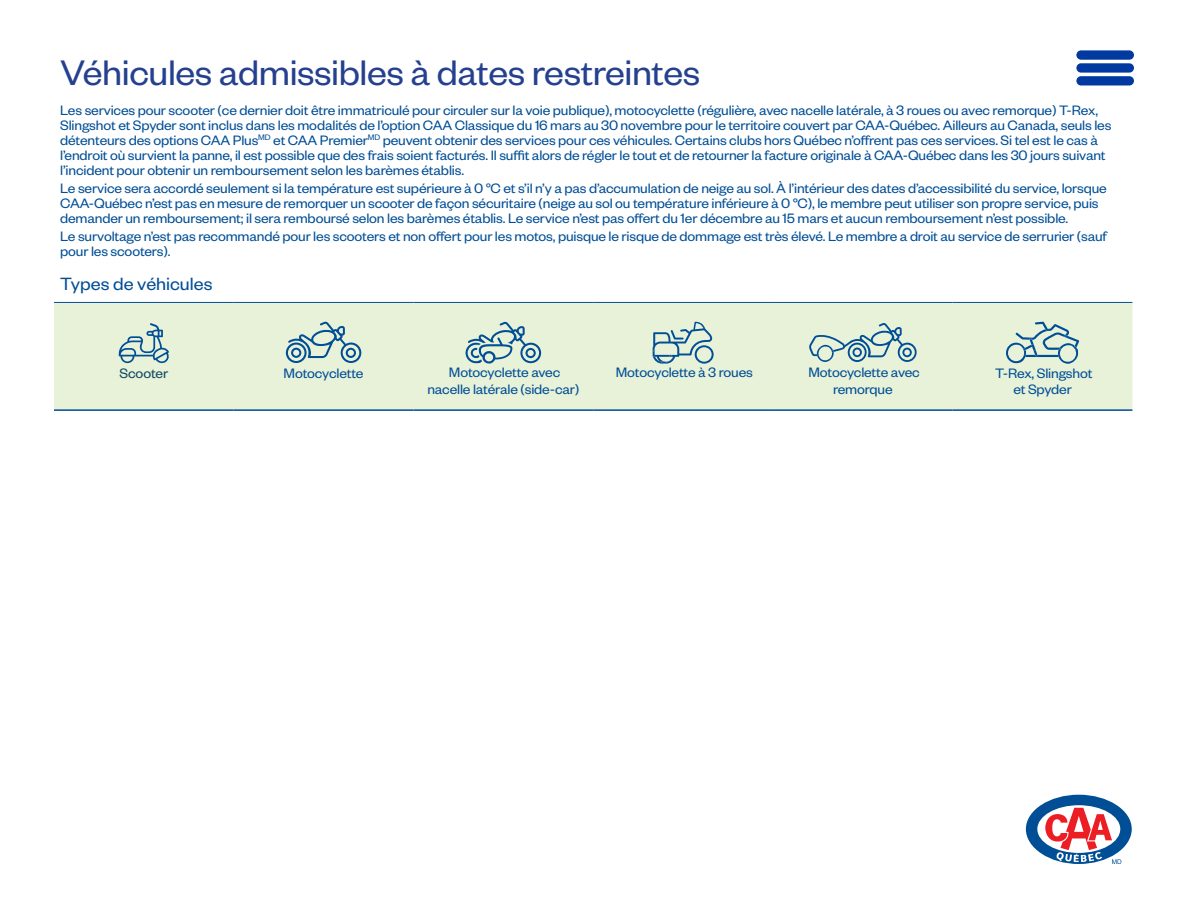
<style>
.page{position:relative;width:1188px;height:918px;background:#fff}
.page>*{position:absolute;margin:0;border:0;box-sizing:border-box;transform-origin:0 0}
.t1{font:39px "Founders Grotesk";letter-spacing:-.01em;color:#25408f}
.t2{font:19.5px "Founders Grotesk";color:#004e95}
.t3{font:15px/15px "Founders Grotesk";letter-spacing:-.01em;color:#004e95}
.t4{font:15px "Founders Grotesk";letter-spacing:-.01em;color:#0f4761}
</style>
<div class="page">
<div style="left:54px;top:303px;width:1078px;height:106px;background:#e8f2d9"></div>
<hr style="left:54px;top:409px;width:180px;height:2px;background:#004e95">
<hr style="left:234px;top:409px;width:179px;height:2px;background:#004e95">
<hr style="left:413px;top:409px;width:180px;height:2px;background:#004e95">
<hr style="left:593px;top:409px;width:180px;height:2px;background:#004e95">
<hr style="left:773px;top:409px;width:180px;height:2px;background:#004e95">
<hr style="left:953px;top:409px;width:179px;height:2px;background:#004e95">
<hr style="left:54px;top:302px;width:180px;height:1px;background:#004e95">
<hr style="left:234px;top:302px;width:179px;height:1px;background:#004e95">
<hr style="left:413px;top:302px;width:180px;height:1px;background:#004e95">
<hr style="left:593px;top:302px;width:180px;height:1px;background:#004e95">
<hr style="left:773px;top:302px;width:180px;height:1px;background:#004e95">
<hr style="left:953px;top:302px;width:179px;height:1px;background:#004e95">
<svg style="left:119px;top:323px;width:50px;height:40px;background:#b0cac8"></svg>
<svg style="left:286px;top:322px;width:75px;height:41px;background:#aec9c8"></svg>
<svg style="left:466px;top:322px;width:75px;height:42px;background:#adc8c7"></svg>
<svg style="left:653px;top:322px;width:61px;height:42px;background:#b0cac8"></svg>
<svg style="left:809px;top:323px;width:108px;height:39px;background:#b8d0ca"></svg>
<svg style="left:1006px;top:322px;width:73px;height:42px;background:#b6cfca"></svg>
<div style="left:1076px;top:50px;width:58px;height:10px;background:#003aa0;border-radius:5px"></div>
<div style="left:1076px;top:63px;width:58px;height:10px;background:#003aa0;border-radius:5px"></div>
<div style="left:1076px;top:76px;width:58px;height:9px;background:#003aa0;border-radius:5px"></div>
<svg style="left:1026px;top:795px;width:106px;height:69px"></svg>
<h1 class="t1" style="left:60px;top:49px;width:642px">Véhicules admissibles à dates restreintes</h1>
<p class="t3" style="left:60px;top:102px;width:1053px">Les services pour scooter (ce dernier doit être immatriculé pour circuler sur la voie publique), motocyclette (régulière, avec nacelle latérale, à 3 roues ou avec remorque) T-Rex, Slingshot et Spyder sont inclus dans les modalités de l’option CAA Classique du 16 mars au 30 novembre pour le territoire couvert par CAA-Québec. Ailleurs au Canada, seuls les détenteurs des options CAA Plus<sup>MD</sup> et CAA Premier<sup>MD</sup> peuvent obtenir des services pour ces véhicules. Certains clubs hors Québec n’offrent pas ces services. Si tel est le cas à l’endroit où survient la panne, il est possible que des frais soient facturés. Il suffit alors de régler le tout et de retourner la facture originale à CAA-Québec dans les 30 jours suivant l’incident pour obtenir un remboursement selon les barèmes établis.</p>
<p class="t3" style="left:60px;top:180px;width:1048px">Le service sera accordé seulement si la température est supérieure à 0 °C et s’il n’y a pas d’accumulation de neige au sol. À l’intérieur des dates d’accessibilité du service, lorsque<br>CAA-Québec n’est pas en mesure de remorquer un scooter de façon sécuritaire (neige au sol ou température inférieure à 0 °C), le membre peut utiliser son propre service, puis demander un remboursement; il sera remboursé selon les barèmes établis. Le service n’est pas offert du 1er décembre au 15 mars et aucun remboursement n’est possible.</p>
<p class="t3" style="left:60px;top:228px;width:1048px">Le survoltage n’est pas recommandé pour les scooters et non offert pour les motos, puisque le risque de dommage est très élevé. Le membre a droit au service de serrurier (sauf pour les scooters).</p>
<h2 class="t2" style="left:60px;top:272px;width:154px">Types de véhicules</h2>
<p class="t4" style="left:120px;top:364px;width:50px">Scooter</p>
<p class="t3" style="left:284px;top:365px;width:81px">Motocyclette</p>
<p class="t3" style="left:427px;top:363px;width:153px;line-height:16.5px;text-align:center">Motocyclette avec nacelle latérale (side-car)</p>
<p class="t3" style="left:616px;top:364px;width:139px">Motocyclette à 3 roues</p>
<p class="t3" style="left:808px;top:363px;width:113px;line-height:16.5px;text-align:center">Motocyclette avec remorque</p>
<p class="t3" style="left:995px;top:364px;width:99px;line-height:16.5px;text-align:center">T-Rex, Slingshot et Spyder</p>
</div>
